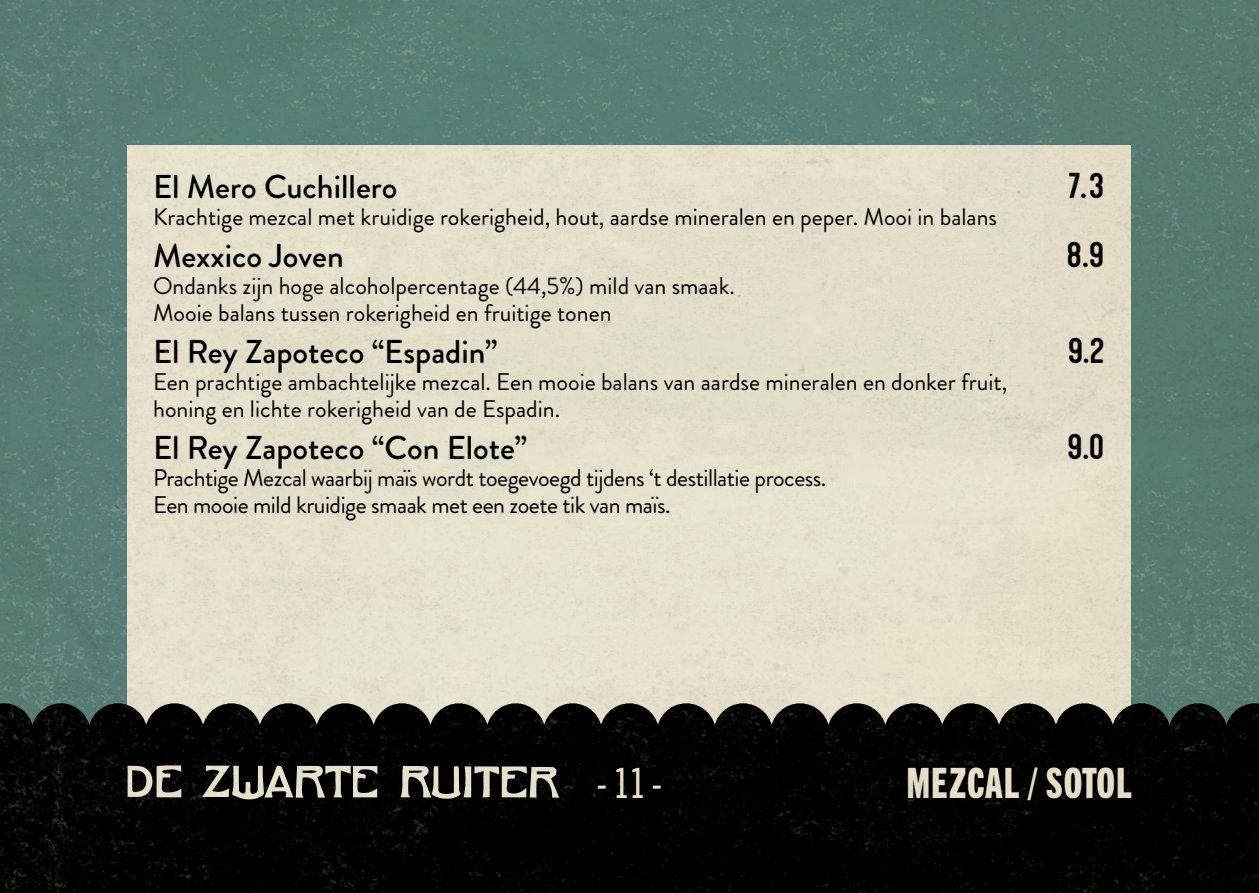
<style>
.page{position:relative;width:1259px;height:893px;background:#fff}
.page>*{position:absolute;margin:0;border:0;box-sizing:border-box;transform-origin:0 0}
.t1{font:42px "Trade Gothic Next LT Pro Hv Cm";letter-spacing:.02em;color:#fff}
.t2{font:42px "Trade Gothic Next LT Pro Cm";color:#fff}
.t3{font:500 36px "Kapra Neue";color:#000}
.t4{font:500 33px "Brandon Grotesque";color:#000}
.t5{font:24px/27px "Brandon Grotesque";color:#000}
.t6{font:24px/27px "Brandon Grotesque";letter-spacing:-.02em;color:#000}
</style>
<div class="page">
<img style="left:0;top:0;width:1259px;height:893px">
<h3 class="t4" style="left:153px;top:164px;width:246px">El Mero Cuchillero</h3>
<h2 class="t3" style="left:1068px;top:163px;width:37px">7.3</h2>
<p class="t5" style="left:153px;top:203px;width:845px">Krachtige mezcal met kruidige rokerigheid, hout, aardse mineralen en peper. Mooi in balans</p>
<h3 class="t4" style="left:153px;top:233px;width:192px">Mexxico Joven</h3>
<h2 class="t3" style="left:1066px;top:232px;width:39px">8.9</h2>
<p class="t5" style="left:153px;top:272px;width:583px">Ondanks zijn hoge alcoholpercentage (44,5%) mild van smaak.<br>Mooie balans tussen rokerigheid en fruitige tonen</p>
<h3 class="t4" style="left:153px;top:329px;width:346px">El Rey Zapoteco “Espadin”</h3>
<h2 class="t3" style="left:1067px;top:328px;width:38px">9.2</h2>
<p class="t5" style="left:153px;top:368px;width:855px">Een prachtige ambachtelijke mezcal. Een mooie balans van aardse mineralen en donker fruit, honing en lichte rokerigheid van de Espadin.</p>
<h3 class="t4" style="left:153px;top:425px;width:375px">El Rey Zapoteco “Con Elote”</h3>
<h2 class="t3" style="left:1067px;top:424px;width:39px">9.0</h2>
<p class="t6" style="left:153px;top:464px;width:675px">Prachtige Mezcal waarbij maïs wordt toegevoegd tijdens ‘t destillatie process.<br>Een mooie mild kruidige smaak met een zoete tik van maïs.</p>
<h1 class="t2" style="left:597px;top:755px;width:67px">- 11 -</h1>
<h1 class="t1" style="left:906px;top:755px;width:226px">MEZCAL / SOTOL</h1>
</div>
